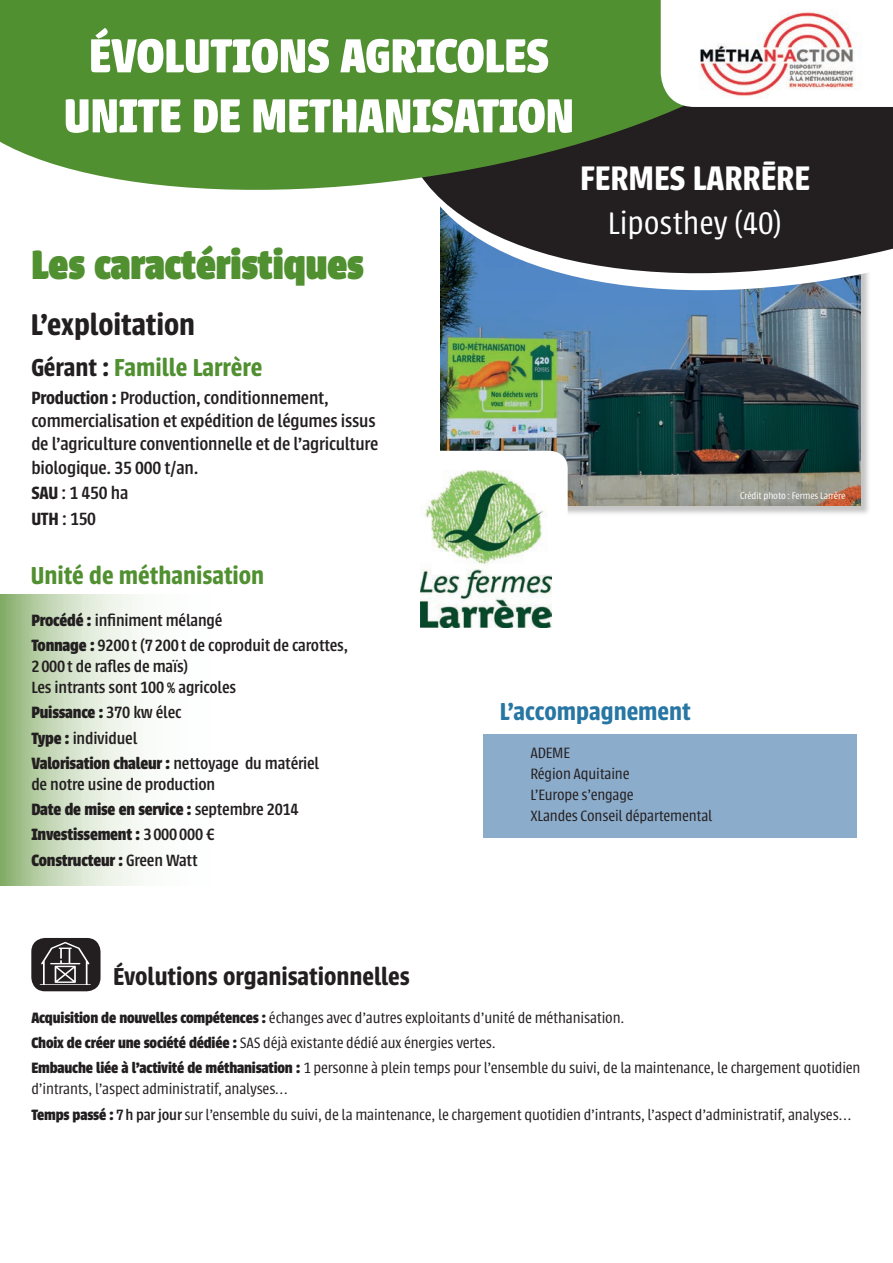
<style>
.page{position:relative;width:893px;height:1263px;background:#fff}
.page>*{position:absolute;margin:0;border:0;box-sizing:border-box;transform-origin:0 0}
.t1{font:700 52.5px/60px "Urbana";color:#fff;text-align:center}
.t2{font:900 45px "Urbana";color:#509030}
.t3{font:600 37.5px "Urbana";color:#fff}
.t4{font:300 34.5px "Urbana";color:#fff}
.t5{font:600 33px "Urbana";color:#231f20}
.t6{font:600 27px "Urbana";color:#509030}
.t7{font:600 27px "Urbana";color:#231f20}
.t8{font:600 27px "Urbana";color:#2776a3}
.t9{font:500 19.5px/23.4px "Urbana";letter-spacing:-.01em;color:#231f20}
.t10{font:500 18px/25.2px "Urbana";letter-spacing:-.01em;color:#231f20}
.t11{font:300 16.5px/21px "Urbana";letter-spacing:-.01em;color:#231f20}
.t12{font:300 10.5px "Urbana";letter-spacing:-.01em;color:#fff}
.s1{color:#231f20}
.s2{font-weight:600}
.s3{font-weight:700}
.s4{font-weight:500}
</style>
<div class="page">
<img style="left:568px;top:320px;width:301px;height:194px">
<img style="left:441px;top:320px;width:420px;height:185px">
<svg style="left:435px;top:451px;width:133px;height:177px"></svg>
<svg style="left:440px;top:303px;width:429px;height:17px;background:#5983ae"></svg>
<svg style="left:440px;top:107px;width:453px;height:196px;fill:#231f20"></svg>
<svg style="left:0;top:0;width:850px;height:213px;background:#56823f"></svg>
<svg style="left:661px;top:0;width:189px;height:107px"></svg>
<div style="left:31px;top:938px;width:70px;height:53px;background:#231f20;border-radius:14px"></div>
<svg style="left:41px;top:942px;width:49px;height:42px"></svg>
<svg style="left:0;top:594px;width:435px;height:291px"></svg>
<div style="left:484px;top:734px;width:373px;height:104px;background:#8caccb"></div>
<img style="left:688px;top:10px;width:167px;height:89px">
<img style="left:420px;top:471px;width:132px;height:156px">
<h1 class="t1" style="left:64px;top:26px;width:512px">ÉVOLUTIONS AGRICOLES<br>UNITE DE METHANISATION</h1>
<h2 class="t2" style="left:31px;top:238px;width:334px">Les caractéristiques</h2>
<h3 class="t5" style="left:31px;top:306px;width:166px">L’exploitation</h3>
<h3 class="t6" style="left:31px;top:352px;width:233px"><span class="s1">Gérant :</span> Famille Larrère</h3>
<p class="t9" style="left:31px;top:386px;width:349px"><span class="s2">Production :</span> Production, conditionnement, commercialisation et expédition de légumes issus de l’agriculture conventionnelle et de l’agriculture biologique. 35 000 t/an.</p>
<p class="t9" style="left:31px;top:481px;width:99px;line-height:25.5px"><span class="s2">SAU</span> : 1 450 ha<br><span class="s2">UTH</span> : 150</p>
<h3 class="t3" style="left:580px;top:158px;width:231px">FERMES LARRĒRE</h3>
<h3 class="t4" style="left:608px;top:205px;width:176px">Liposthey (40)</h3>
<p class="t12" style="left:740px;top:490px;width:107px">Crédit photo : Fermes Larrère</p>
<h3 class="t6" style="left:31px;top:560px;width:235px">Unité de méthanisation</h3>
<p class="t10" style="left:31px;top:608px;width:318px"><span class="s3">Procédé :</span> infiniment mélangé<br><span class="s3">Tonnage :</span> 9200t (7200t de coproduit de carottes,</p>
<p class="t10" style="left:31px;top:656px;width:206px;line-height:21px">2 000t de rafles de maïs)<br>Les intrants sont 100 % agricoles</p>
<p class="t10" style="left:31px;top:700px;width:289px"><span class="s3">Puissance :</span> 370 kw élec<br><span class="s3">Type :</span> individuel<br><span class="s3">Valorisation chaleur :</span> nettoyage du matériel</p>
<p class="t10" style="left:31px;top:772px;width:269px">de notre usine de production<br><span class="s3">Date de mise en service :</span> septembre 2014<br><span class="s3">Investissement :</span> 3 000000 €<br><span class="s3">Constructeur :</span> Green Watt</p>
<h3 class="t8" style="left:500px;top:697px;width:193px">L’accompagnement</h3>
<p class="t11" style="left:530px;top:742px;width:183px">ADEME<br>Région Aquitaine<br>L’Europe s’engage<br>XLandes Conseil départemental</p>
<h3 class="t7" style="left:113px;top:961px;width:298px">Évolutions organisationnelles</h3>
<p class="t11" style="left:31px;top:1005px;width:831px;line-height:25.2px"><span class="s3">Acquisition de nouvelles compétences :</span> échanges avec d’autres exploitants d’unité de méthanisation.<br><span class="s3">Choix de créer une société dédiée :</span> SAS déjà existante dédié aux énergies vertes.<br><span class="s3">Embauche liée à l’activité de méthanisation :</span> 1 personne à plein temps pour l’ensemble du suivi, de la maintenance, le chargement quotidien</p>
<p class="t11" style="left:31px;top:1077px;width:821px;line-height:25.2px">d’intrants, l’aspect administratif, analyses…<br><span class="s3">Temps passé :</span> <span class="s4">7 h par jour</span> sur l’ensemble du suivi, de la maintenance, le chargement quotidien d’intrants, l’aspect d’administratif, analyses…</p>
</div>
